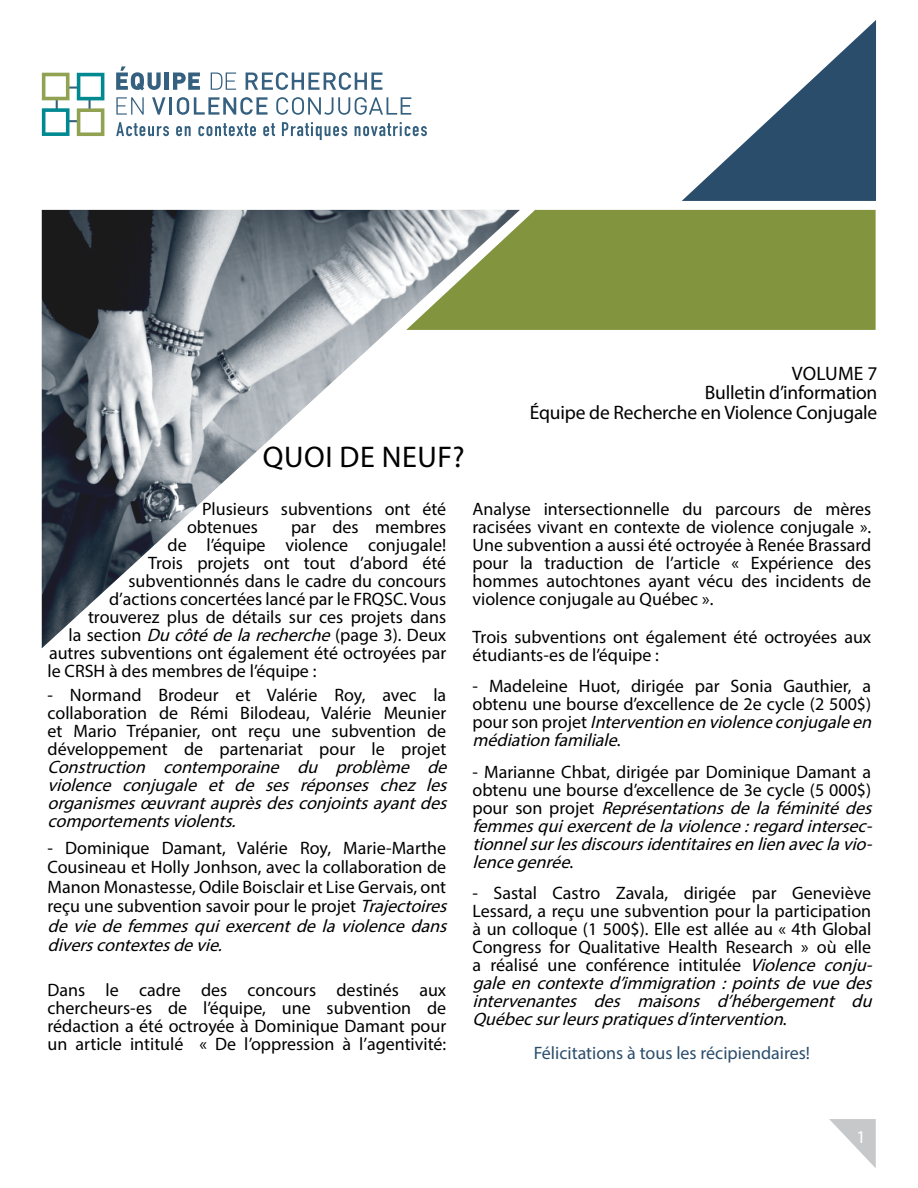
<style>
.page{position:relative;width:918px;height:1188px;background:#fff}
.page>*{position:absolute;margin:0;border:0;box-sizing:border-box;transform-origin:0 0}
.t1{font:30px "Myriad Pro";letter-spacing:.02em;color:#000}
.t2{font:19.5px/19.5px "Myriad Pro";letter-spacing:-.01em;color:#000;text-align:right}
.t3{font:18px/18px "Myriad Pro";color:#000}
.t4{font:italic 18px/18px "Myriad Pro";color:#000;text-align:justify}
.t5{font:18px "Myriad Pro";color:#2b4d6c}
.t6{font:18px "Myriad Pro";color:#fff}
.s1{font-style:italic}
.s2{font-style:normal}
</style>
<div class="page">
<svg style="left:829px;top:1119px;width:47px;height:49px"></svg>
<div style="left:520px;top:210px;width:356px;height:120px;background:#82943e"></div>
<svg style="left:682px;top:20px;width:194px;height:181px"></svg>
<svg style="left:116px;top:97px;width:28px;height:18px"></svg>
<svg style="left:152px;top:97px;width:13px;height:18px"></svg>
<hr style="left:169px;top:97px;width:3px;height:18px;background:#35607f">
<svg style="left:177px;top:97px;width:91px;height:18px"></svg>
<svg style="left:276px;top:97px;width:135px;height:18px"></svg>
<svg style="left:42px;top:73px;width:62px;height:63px"></svg>
<svg style="left:116px;top:66px;width:45px;height:24px"></svg>
<hr style="left:165px;top:73px;width:4px;height:17px;background:#35607f">
<svg style="left:173px;top:73px;width:27px;height:17px"></svg>
<svg style="left:211px;top:73px;width:25px;height:17px"></svg>
<svg style="left:246px;top:72px;width:136px;height:18px"></svg>
<svg style="left:116px;top:122px;width:53px;height:14px"></svg>
<svg style="left:176px;top:126px;width:15px;height:10px"></svg>
<svg style="left:198px;top:123px;width:58px;height:13px"></svg>
<svg style="left:263px;top:123px;width:12px;height:13px"></svg>
<svg style="left:282px;top:122px;width:65px;height:18px"></svg>
<svg style="left:355px;top:122px;width:72px;height:14px"></svg>
<img style="left:42px;top:210px;width:478px;height:438px">
<h1 class="t1" style="left:263px;top:439px;width:203px">quoi de neuf?</h1>
<p class="t2" style="left:530px;top:363px;width:349px">Volume 7<br>Bulletin d’information<br>Équipe de Recherche en Violence Conjugale</p>
<p class="t3" style="left:187px;top:499px;width:261px;text-indent:15px">Plusieurs subventions ont été obtenues</p>
<p class="t3" style="left:291px;top:517px;width:157px">par des membres</p>
<p class="t3" style="left:168px;top:535px;width:280px">de l’équipe violence conjugale!</p>
<p class="t3" style="left:148px;top:553px;width:300px">Trois projets ont tout d’abord été</p>
<p class="t3" style="left:129px;top:571px;width:319px">subventionnés dans le cadre du concours</p>
<p class="t3" style="left:109px;top:589px;width:339px">d’actions concertées lancé par le FRQSC. Vous</p>
<p class="t3" style="left:88px;top:607px;width:360px">trouverez plus de détails sur ces projets dans</p>
<p class="t3" style="left:69px;top:625px;width:379px">la section <span class="s1">Ducôtédelarecherche</span>(page 3). Deux</p>
<p class="t3" style="left:49px;top:643px;width:399px">autres subventions ont également été octroyées par</p>
<p class="t3" style="left:48px;top:661px;width:270px">le CRSH à des membres de l’équipe :</p>
<p class="t3" style="left:48px;top:686px;width:400px;text-align:justify">- Normand Brodeur et Valérie Roy, avec la collaboration de Rémi Bilodeau, Valérie Meunier et Mario Trépanier, ont reçu une subvention de développement de partenariat pour le projet</p>
<p class="t4" style="left:48px;top:758px;width:406px">Construction contemporaine du problème de violence conjugale et de ses réponses chez les organismesœuvrantauprèsdesconjointsayantdes comportementsviolents.</p>
<p class="t3" style="left:47px;top:838px;width:406px;line-height:19.5px">- Dominique Damant, Valérie Roy, Marie-Marthe Cousineau et Holly Jonhson, avec la collaboration de Manon Monastesse, Odile Boisclair et Lise Gervais, ont reçu une subvention savoir pour le projet <span class="s1">Trajectoires deviedefemmesquiexercentdelaviolencedans diverscontextesdevie.</span></p>
<p class="t3" style="left:48px;top:981px;width:400px;text-align:justify">Dans le cadre des concours destinés aux chercheurs-es de l’équipe, une subvention de rédaction a été octroyée à Dominique Damant pour un article intitulé « De l’oppression à l’agentivité:</p>
<p class="t3" style="left:472px;top:499px;width:400px;text-align:justify">Analyse intersectionnelle du parcours de mères racisées vivant en contexte de violence conjugale ».<br>Une subvention a aussi été octroyée à Renée Brassard pour la traduction de l’article « Expérience des hommes autochtones ayant vécu des incidents de violence conjugale au Québec ».</p>
<p class="t3" style="left:472px;top:628px;width:400px">Trois subventions ont également été octroyées aux étudiants-es de l’équipe :</p>
<p class="t3" style="left:472px;top:677px;width:405px">- Madeleine Huot, dirigée par Sonia Gauthier, a obtenu une bourse d’excellence de 2e cycle (2 500$) p o u r s o n p r oj e t <span class="s1">Intervention en violenceconjugaleen médiation familiale</span>.</p>
<p class="t4" style="left:472px;top:763px;width:406px;text-align:left"><span class="s2">- Marianne Chbat, dirigée par Dominique Damant a obtenu une bourse d’excellence de 3e cycle (5 000$) p o u r s o n p r o j e t</span> Représentations de la féminité des femmesquiexercentdelaviolence:regardintersec&shy;tionnelsurlesdiscoursidentitairesenlienaveclavio&shy;lencegenrée<span class="s2">.</span></p>
<p class="t3" style="left:472px;top:884px;width:406px">- Sastal Castro Zavala, dirigée par Geneviève Lessard, a reçu une subvention pour la participation à un colloque (1 500$). Elle est allée au « 4th Global Congress for Qualitative Health Research » où elle a réalisé une conférence intitulée <span class="s1">Violence conju&shy;galeencontexted’immigration:pointsdevuedes intervenantes des maisons d’hébergement du Québecsurleurspratiquesd’intervention</span>.</p>
<p class="t5" style="left:534px;top:1041px;width:278px">Félicitations à tous les récipiendaires!</p>
<p class="t6" style="left:856px;top:1126px;width:11px">1</p>
</div>
